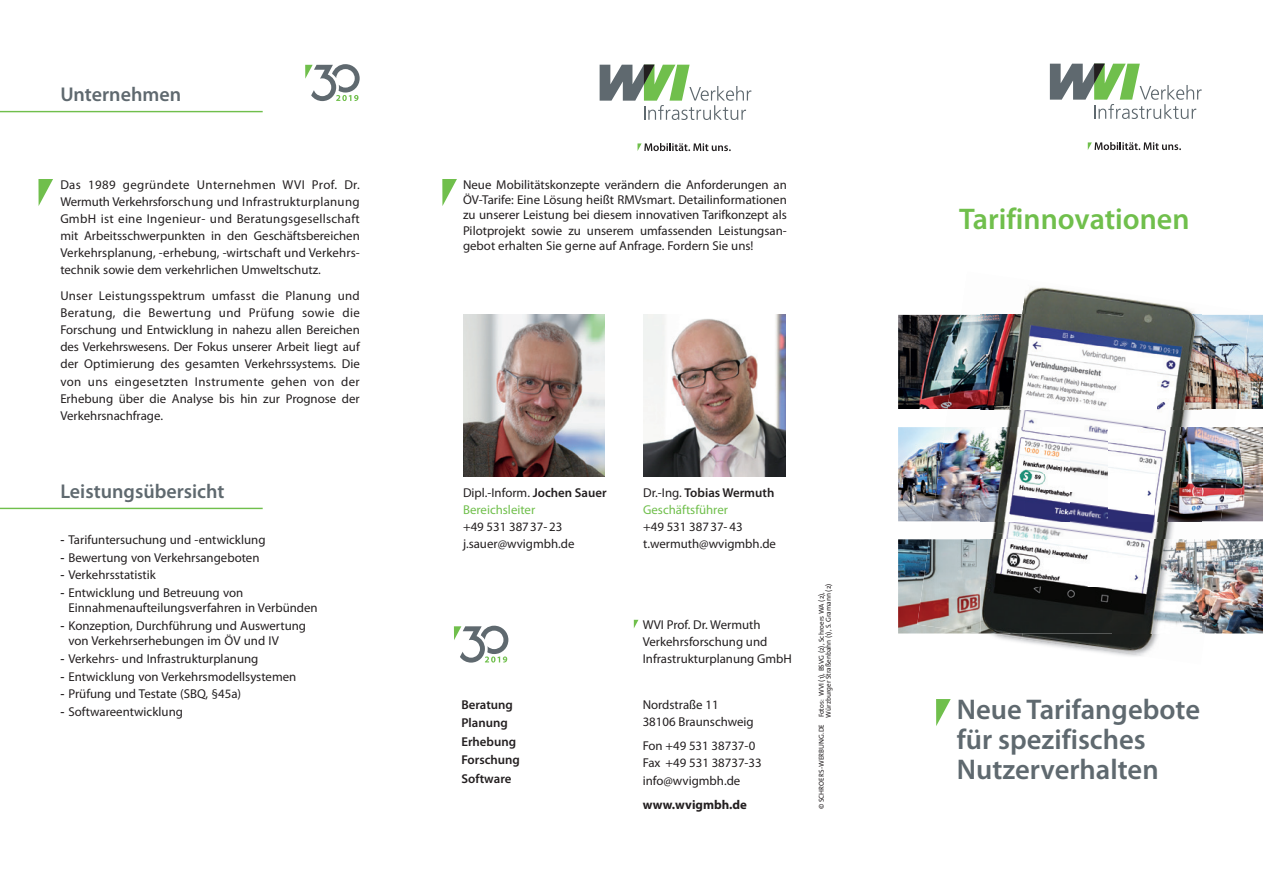
<style>
.page{position:relative;width:1263px;height:893px;background:#fff}
.page>*{position:absolute;margin:0;border:0;box-sizing:border-box;transform-origin:0 0}
.t1{font:600 30px "Myriad Pro";color:#70bf4c}
.t2{font:600 28.5px/30px "Myriad Pro";color:#5f696f}
.t3{font:600 19.95px "Myriad Pro";color:#5f696f}
.t4{font:12.9px/17.1px "Myriad Pro";color:#231f20}
.t5{font:600 12.9px/18.6px "Myriad Pro";color:#231f20}
.t6{font:700 12.9px "Myriad Pro";color:#231f20}
.t7{font:7.2px/7.2px "Thesis Sans";color:#231f20}
.s1{font-weight:600}
.s2{color:#70bf4c}
</style>
<div class="page">
<img style="left:643px;top:315px;width:142px;height:162px">
<img style="left:463px;top:315px;width:142px;height:162px">
<svg style="left:1050px;top:64px;width:151px;height:55px"></svg>
<svg style="left:1088px;top:142px;width:93px;height:8px"></svg>
<svg style="left:600px;top:65px;width:151px;height:55px"></svg>
<svg style="left:637px;top:143px;width:94px;height:8px"></svg>
<svg style="left:634px;top:620px;width:4px;height:8px"></svg>
<hr style="left:0;top:111px;width:263px;height:1px;background:#70bf4c">
<hr style="left:0;top:508px;width:263px;height:1px;background:#70bf4c">
<img style="left:898px;top:427px;width:40px;height:94px">
<img style="left:898px;top:539px;width:365px;height:94px">
<img style="left:898px;top:315px;width:365px;height:94px">
<img style="left:1227px;top:427px;width:36px;height:94px">
<img style="left:929px;top:521px;width:107px;height:9px">
<img style="left:980px;top:409px;width:71px;height:18px">
<img style="left:938px;top:427px;width:132px;height:47px">
<img style="left:932px;top:474px;width:133px;height:47px">
<img style="left:917px;top:539px;width:301px;height:94px">
<img style="left:947px;top:315px;width:254px;height:94px">
<img style="left:1201px;top:314px;width:49px;height:96px">
<img style="left:1201px;top:521px;width:20px;height:1px">
<img style="left:1109px;top:427px;width:125px;height:47px">
<img style="left:1147px;top:474px;width:80px;height:47px">
<img style="left:1051px;top:409px;width:150px;height:37px">
<img style="left:1036px;top:492px;width:165px;height:47px">
<img style="left:1022px;top:633px;width:137px;height:23px">
<img style="left:1026px;top:287px;width:175px;height:28px">
<img style="left:1070px;top:440px;width:39px;height:57px">
<img style="left:992px;top:530px;width:51px;height:9px">
<img style="left:980px;top:633px;width:43px;height:6px">
<img style="left:980px;top:296px;width:46px;height:19px">
<svg style="left:38px;top:179px;width:15px;height:27px"></svg>
<svg style="left:442px;top:179px;width:15px;height:27px"></svg>
<svg style="left:305px;top:64px;width:55px;height:37px"></svg>
<svg style="left:454px;top:626px;width:54px;height:37px"></svg>
<svg style="left:936px;top:699px;width:15px;height:27px"></svg>
<p class="t3" style="left:60px;top:81px;width:122px">Unternehmen</p>
<p class="t4" style="left:60px;top:176px;width:301px;text-align:justify">Das 1989 gegründete Unternehmen WVI Prof. Dr.<br>Wermuth Verkehrsforschung und Infrastrukturplanung GmbH ist eine Ingenieur- und Beratungsgesellschaft mit Arbeitsschwerpunkten in den Geschäftsbereichen Verkehrsplanung, -erhebung, -wirtschaft und Verkehrs&shy;technik sowie dem verkehrlichen Umweltschutz.</p>
<p class="t4" style="left:60px;top:287px;width:301px;text-align:justify">Unser Leistungsspektrum umfasst die Planung und Beratung, die Bewertung und Prüfung sowie die Forschung und Entwicklung in nahezu allen Bereichen des Verkehrswesens. Der Fokus unserer Arbeit liegt auf der Optimierung des gesamten Verkehrssystems. Die von uns eingesetzten Instrumente gehen von der Erhebung über die Analyse bis hin zur Prognose der Verkehrsnachfrage.</p>
<p class="t4" style="left:463px;top:176px;width:325px;line-height:15.5px;text-align:justify">Neue Mobilitätskonzepte verändern die Anforderungen an ÖV-Tarife: Eine Lösung heißt RMVsmart. Detailinformationen zu unserer Leistung bei diesem innovativen Tarifkonzept als Pilotprojekt sowie zu unserem umfassenden Leistungsan&shy;gebot erhalten Sie gerne auf Anfrage. Fordern Sie uns!</p>
<p class="t3" style="left:60px;top:478px;width:166px">Leistungsübersicht</p>
<p class="t4" style="left:463px;top:484px;width:145px">Dipl.-Inform. <span class="s1">Jochen Sauer<br></span><span class="s2">Bereichsleiter<br></span>+49 531 387 37- 23 j.sauer@wvigmbh.de</p>
<p class="t4" style="left:643px;top:484px;width:134px">Dr.-Ing. <span class="s1">Tobias Wermuth<br></span><span class="s2">Geschäftsführer<br></span>+49 531 387 37- 43 t.wermuth@wvigmbh.de</p>
<p class="t4" style="left:60px;top:531px;width:207px"><span class="s1">-</span> Tarifuntersuchung und -entwicklung</p>
<p class="t4" style="left:60px;top:548px;width:201px"><span class="s1">-</span> Bewertung von Verkehrsangeboten</p>
<p class="t4" style="left:60px;top:566px;width:97px"><span class="s1">-</span> Verkehrsstatistik</p>
<p class="t4" style="left:68px;top:585px;width:251px;line-height:15px;text-indent:-8px"><span class="s1">-</span> Entwicklung und Betreuung von<br>Einnahmenaufteilungsverfahren in Verbü nden</p>
<p class="t4" style="left:68px;top:618px;width:239px;line-height:15px;text-indent:-8px"><span class="s1">-</span> Konzeption, Durchfü hrung und Auswertung von Verkehrserhebungen im ÖV und IV</p>
<p class="t4" style="left:60px;top:650px;width:200px"><span class="s1">-</span> Verkehrs- und Infrastrukturplanung</p>
<p class="t4" style="left:60px;top:668px;width:237px"><span class="s1">-</span> Entwicklung von Verkehrsmodellsystemen</p>
<p class="t4" style="left:60px;top:685px;width:182px"><span class="s1">-</span> Prü fung und Testate (SBQ, §45a)</p>
<p class="t4" style="left:60px;top:703px;width:124px"><span class="s1">-</span> Softwareentwicklung</p>
<p class="t4" style="left:643px;top:695px;width:112px">Nordstraße 11<br>38106 Braunschweig</p>
<p class="t4" style="left:643px;top:737px;width:121px">Fon +49 531 38737-0<br>Fax +49 531 38737-33 info@wvigmbh.de</p>
<p class="t6" style="left:643px;top:796px;width:106px">www.wvigmbh.de</p>
<p class="t4" style="left:643px;top:616px;width:151px">WVI Prof. Dr. Wermuth<br>Verkehrsforschung und<br>Infrastrukturplanung GmbH</p>
<p class="t5" style="left:461px;top:695px;width:60px">Beratung<br>Planung<br>Erhebung<br>Forschung<br>Software</p>
<p class="t7" style="left:818px;top:717px;width:135px;text-indent:-92px;rotate:-90deg">© SCHROERS-WERBUNG.DE Fotos: WVI (1), BSVG (2), Schroers WA (2),<br>Würzburger Straßenbahn (1), S. Gramann (2)</p>
<p class="t1" style="left:959px;top:200px;width:232px">Tarif innovationen</p>
<p class="t2" style="left:957px;top:693px;width:245px">Neue Tarifangebote für spezif isches<br>Nutzerverhalten</p>
</div>
